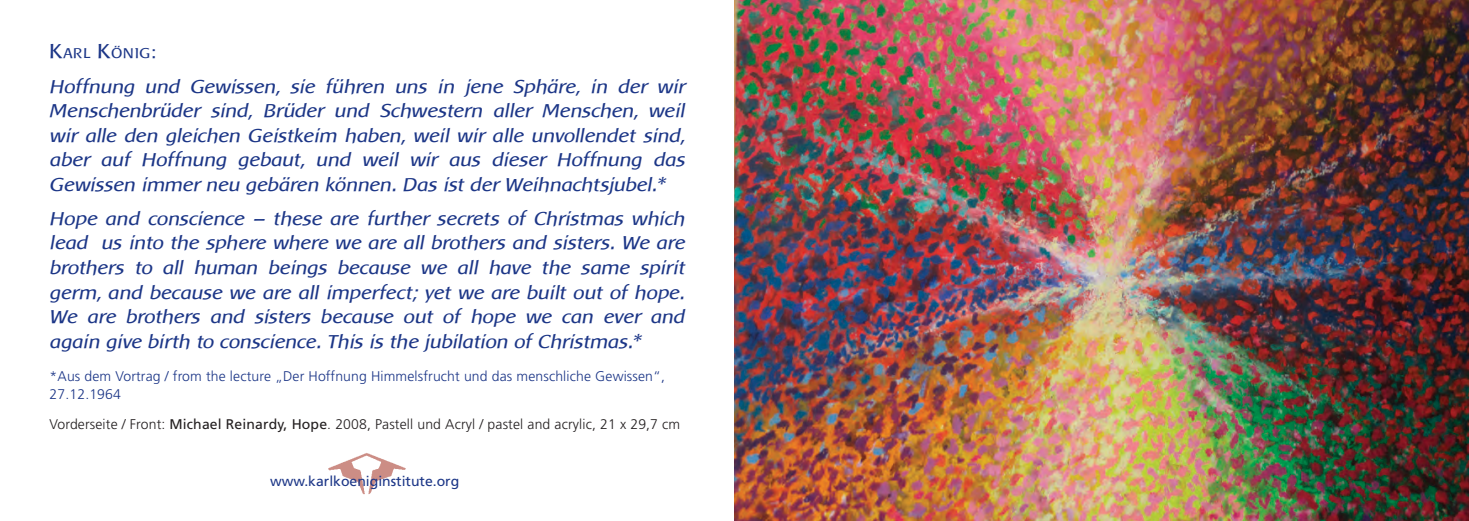
<style>
.page{position:relative;width:1469px;height:521px;background:#fff}
.page>*{position:absolute;margin:0;border:0;box-sizing:border-box;transform-origin:0 0}
.t1{font:italic 19.25px/24.5px "Baar Metanoia";letter-spacing:-.01em;color:#1c3687;text-align:justify}
.t2{font:14.7px "Baar Metanoia";letter-spacing:.035em;color:#1c3687}
.t3{font:300 14px/17.5px "Frutiger";letter-spacing:.01em;color:#1c3687}
.t4{font:300 14px "Frutiger";letter-spacing:.01em;color:#231f20}
.t5{font:14px "Frutiger";color:#1c3687}
.s1{font-size:21px}
.s2{font-size:17.5px}
.s3{font-weight:400}
</style>
<div class="page">
<img style="left:328px;top:453px;width:77px;height:42px">
<img style="left:734px;top:0;width:734px;height:521px">
<p class="t2" style="left:50px;top:45px;width:108px"><span class="s1">K</span>ARL <span class="s1">K</span>ÖNIG<span class="s2">:</span></p>
<p class="t1" style="left:50px;top:74px;width:637px">Hoffnung und Gewissen, sie führen uns in jene Sphäre, in der wir Menschenbrüder sind, Brüder und Schwestern aller Menschen, weil wir alle den gleichen Geistkeim haben, weil wir alle unvollendet sind, aber auf Hoffnung gebaut, und weil wir aus dieser Hoffnung das Gewissen immer neu gebären können. Das ist der Weihnachtsjubel.*</p>
<p class="t1" style="left:50px;top:206px;width:636px">Hope and conscience – these are further secrets of Christmas which lead us into the sphere where we are all brothers and sisters. We are brothers to all human beings because we all have the same spirit germ, and because we are all imperfect; yet we are built out of hope.<br>We are brothers and sisters because out of hope we can ever and again give birth to conscience. This is the jubilation of Christmas.*</p>
<p class="t3" style="left:50px;top:368px;width:617px">*Aus dem Vortrag / from the lecture „Der Hoffnung Himmelsfrucht und das menschliche Gewissen“,<br>27.12.1964</p>
<p class="t4" style="left:50px;top:416px;width:632px">Vorderseite / Front: <span class="s3">Michael Reinardy, Hope</span>. 2008, Pastell und Acryl / pastel and acrylic, 21 x 29,7 cm</p>
<p class="t5" style="left:270px;top:473px;width:191px">www.karlkoeniginstitute.org</p>
</div>
